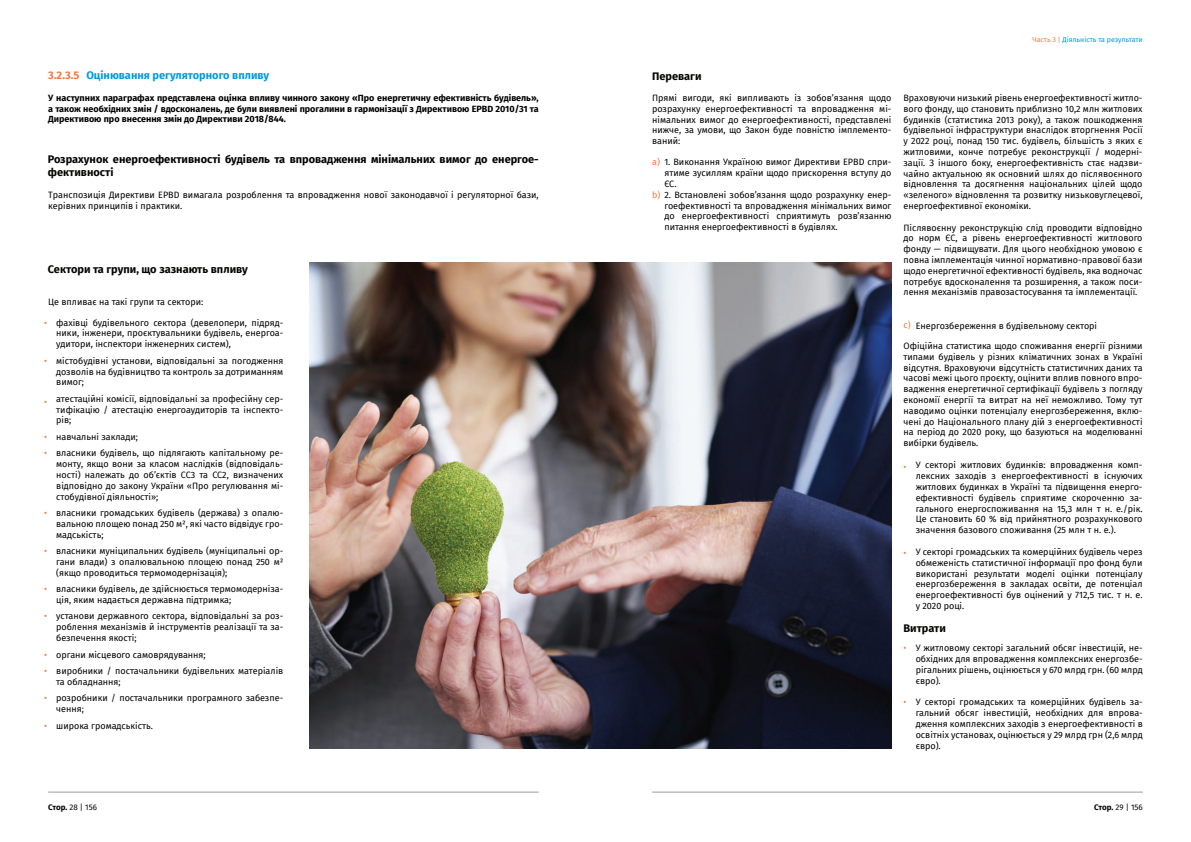
<style>
.page{position:relative;width:1191px;height:842px;background:#fff}
.page>*{position:absolute;margin:0;border:0;box-sizing:border-box;transform-origin:0 0}
.t1{font:700 11px/13.2px "Fira Sans";color:#040503}
.t2{font:700 11px "Fira Sans";color:#009cdc}
.t3{font:700 11px "Fira Sans";color:#f37941}
.t4{font:9px/10.8px "Fira Sans";color:#000;text-align:justify}
.t5{font:700 9px/10.8px "Fira Sans";color:#000;text-align:justify}
.t6{font:9px/16.5px "Fira Sans";color:#f37941}
.t7{font:8px "Fira Sans";color:#040503}
.t8{font:7px "Fira Sans";color:#009cdc}
.s1{color:#040503}
.s2{font-weight:700}
.s3{color:#f37941}
</style>
<div class="page">
<img style="left:309px;top:263px;width:582px;height:486px">
<hr style="left:48px;top:792px;width:491px;height:1px;background:#9a9b9b">
<hr style="left:652px;top:792px;width:490px;height:1px;background:#9a9b9b">
<p class="t2" style="left:86px;top:65px;width:184px">Оцінювання регуляторного впливу</p>
<p class="t3" style="left:48px;top:65px;width:33px">3.2.3.5</p>
<p class="t5" style="left:48px;top:92px;width:492px">У наступних параграфах представлена оцінка впливу чинного закону «Про енергетичну ефективність будівель», а також необхідних змін / вдосконалень, де були виявлені прогалини в гармонізації з Директивою EPBD 2010/31 та Директивою про внесення змін до Директиви 2018/844.</p>
<p class="t1" style="left:48px;top:152px;width:492px">Розрахунок енергоефективності будівель та впровадження мінімальних вимог до енергое&shy;фективності</p>
<p class="t4" style="left:48px;top:189px;width:492px">Транспозиція Директиви EPBD вимагала розроблення та впровадження нової законодавчої і регуляторної бази, керівних принципів і практики.</p>
<p class="t1" style="left:48px;top:262px;width:201px">Сектори та групи, що зазнають впливу</p>
<p class="t4" style="left:48px;top:296px;width:157px">Це впливає на такі групи та сектори:</p>
<p class="t4" style="left:56px;top:317px;width:228px">фахівці будівельного сектора (девелопери, підряд&shy;ники, інженери, проєктувальники будівель, енергоа&shy;удитори, інспектори інженерних систем),</p>
<p class="t4" style="left:56px;top:355px;width:228px">містобудівні установи, відповідальні за погодження дозволів на будівництво та контроль за дотриманням вимог;</p>
<p class="t4" style="left:56px;top:393px;width:228px">атестаційні комісії, відповідальні за професійну сер&shy;тифікацію / атестацію енергоаудиторів та інспекто&shy;рів;</p>
<p class="t4" style="left:56px;top:428px;width:228px;line-height:16.5px">навчальні заклади;<br>власники будівель, що підлягають капітальному ре-</p>
<p class="t4" style="left:56px;top:458px;width:228px">монту, якщо вони за класом наслідків (відповідаль&shy;ності) належать до об’єктів СС3 та СС2, визначених відповідно до закону України «Про регулювання мі&shy;стобудівної діяльності»;</p>
<p class="t4" style="left:56px;top:507px;width:228px">власники громадських будівель (держава) з опалю&shy;вальною площею понад 250 <span class="s1">м2</span>, які часто відвідує гро&shy;мадськість;</p>
<p class="t4" style="left:56px;top:545px;width:228px">власники муніципальних будівель (муніципальні ор&shy;гани влади) з опалювальною площею понад 250 <span class="s1">м2 </span>(якщо проводиться термомодернізація);</p>
<p class="t4" style="left:56px;top:583px;width:228px">власники будівель, де здійснюється термомодерніза&shy;ція, яким надається державна підтримка;</p>
<p class="t4" style="left:56px;top:611px;width:228px">установи державного сектора, відповідальні за роз&shy;роблення механізмів й інструментів реалізації та за&shy;безпечення якості;</p>
<p class="t4" style="left:56px;top:646px;width:228px;line-height:16.5px">органи місцевого самоврядування;<br>виробники / постачальники будівельних матеріалів</p>
<p class="t4" style="left:56px;top:673px;width:228px;line-height:16.5px">та обладнання;<br>розробники / постачальники програмного забезпе-</p>
<p class="t4" style="left:56px;top:700px;width:98px;line-height:16.5px">чення;<br>широка громадськість.</p>
<p class="t6" style="left:44px;top:314px;width:4px">•</p>
<p class="t6" style="left:44px;top:352px;width:4px">•</p>
<p class="t6" style="left:44px;top:393px;width:4px">•</p>
<p class="t6" style="left:44px;top:428px;width:4px">• •</p>
<p class="t6" style="left:44px;top:504px;width:4px">•</p>
<p class="t6" style="left:44px;top:542px;width:4px">•</p>
<p class="t6" style="left:44px;top:581px;width:4px">•</p>
<p class="t6" style="left:44px;top:608px;width:4px">•</p>
<p class="t6" style="left:44px;top:646px;width:4px">• •</p>
<p class="t6" style="left:44px;top:690px;width:4px">•</p>
<p class="t6" style="left:44px;top:717px;width:4px">•</p>
<p class="t7" style="left:48px;top:801px;width:50px"><span class="s2">Стор.</span> 28 | 156</p>
<p class="t1" style="left:652px;top:69px;width:51px">Переваги</p>
<p class="t4" style="left:652px;top:92px;width:241px">Прямі вигоди, які випливають із зобов’язання щодо розрахунку енергоефективності та впровадження мі&shy;німальних вимог до енергоефективності, представлені нижче, за умови, що Закон буде повністю імплементо&shy;ваний:</p>
<p class="t4" style="left:664px;top:157px;width:228px">1. Виконання Україною вимог Директиви EPBD спри-</p>
<p class="t4" style="left:664px;top:167px;width:228px">ятиме зусиллям країни щодо прискорення вступу до</p>
<p class="t4" style="left:664px;top:178px;width:14px">ЄС.</p>
<p class="t4" style="left:652px;top:189px;width:241px"><span class="s3">b)</span> 2. Встановлені зобов’язання щодо розрахунку енер-</p>
<p class="t4" style="left:664px;top:200px;width:228px">гоефективності та впровадження мінімальних вимог</p>
<p class="t4" style="left:664px;top:211px;width:228px">до енергоефективності сприятимуть розв’язанню</p>
<p class="t4" style="left:664px;top:221px;width:175px">питання енергоефективності в будівлях.</p>
<p class="t6" style="left:652px;top:154px;width:9px">a)</p>
<p class="t8" style="left:1032px;top:34px;width:112px"><span class="s3">Часть 3 |</span> Діяльність та результати</p>
<p class="t4" style="left:903px;top:92px;width:240px">Враховуючи низький рівень енергоефективності житло&shy;вого фонду, що становить приблизно 10,2 млн житлових будинків (статистика 2013 року), а також пошкодження будівельної інфраструктури внаслідок вторгнення Росії у 2022 році, понад 150 тис. будівель, більшість з яких є житловими, конче потребує реконструкції / модерні&shy;зації. З іншого боку, енергоефективність стає надзви&shy;чайно актуальною як основний шлях до післявоєнного відновлення та досягнення національних цілей щодо «зеленого» відновлення та розвитку низьковуглецевої, енергоефективної економіки.</p>
<p class="t4" style="left:903px;top:222px;width:240px">Післявоєнну реконструкцію слід проводити відповідно до норм ЄС, а рівень енергоефективності житлового фонду — підвищувати. Для цього необхідною умовою є повна імплементація чинної нормативно-правової бази щодо енергетичної ефективності будівель, яка водночас потребує вдосконалення та розширення, а також поси&shy;лення механізмів правозастосування та імплементації.</p>
<p class="t6" style="left:903px;top:317px;width:9px">c)</p>
<p class="t4" style="left:915px;top:320px;width:183px">Енергозбереження в будівельному секторі</p>
<p class="t4" style="left:903px;top:340px;width:240px">Офіційна статистика щодо споживання енергії різними типами будівель у різних кліматичних зонах в Україні відсутня. Враховуючи відсутність статистичних даних та часові межі цього проєкту, оцінити вплив повного впро&shy;вадження енергетичної сертифікації будівель з погляду економії енергії та витрат на неї неможливо. Тому тут наводимо оцінки потенціалу енергозбереження, вклю&shy;чені до Національного плану дій з енергоефективності на період до 2020 року, що базуються на моделюванні вибірки будівель.</p>
<p class="t6" style="left:903px;top:458px;width:4px">•</p>
<p class="t6" style="left:903px;top:545px;width:4px">•</p>
<p class="t4" style="left:915px;top:460px;width:228px">У секторі житлових будинків: впровадження комп&shy;лексних заходів з енергоефективності в існуючих житлових будинках в Україні та підвищення енерго&shy;ефективності будівель сприятиме скороченню за&shy;гального енергоспоживання на 15,3 млн т н. е./рік.<br>Це становить 60 % від прийнятного розрахункового значення базового споживання (25 млн т н. е.).</p>
<p class="t4" style="left:915px;top:546px;width:228px">У секторі громадських та комерційних будівель через обмеженість статистичної інформації про фонд були використані результати моделі оцінки потенціалу енергозбереження в закладах освіти, де потенціал енергоефективності був оцінений у 712,5 тис. т н. е. у 2020 році.</p>
<p class="t1" style="left:903px;top:620px;width:44px">Витрати</p>
<p class="t6" style="left:903px;top:640px;width:4px">•</p>
<p class="t6" style="left:903px;top:694px;width:4px">•</p>
<p class="t4" style="left:915px;top:643px;width:228px">У житловому секторі загальний обсяг інвестицій, не&shy;обхідних для впровадження комплексних енергозбе&shy;рігальних рішень, оцінюється у 670 млрд грн. (60 млрд євро).</p>
<p class="t4" style="left:915px;top:697px;width:228px">У секторі громадських та комерційних будівель за&shy;гальний обсяг інвестицій, необхідних для впрова&shy;дження комплексних заходів з енергоефективності в освітніх установах, оцінюється у 29 млрд грн (2,6 млрд євро).</p>
<p class="t7" style="left:1094px;top:801px;width:50px"><span class="s2">Стор.</span> 29 | 156</p>
</div>
